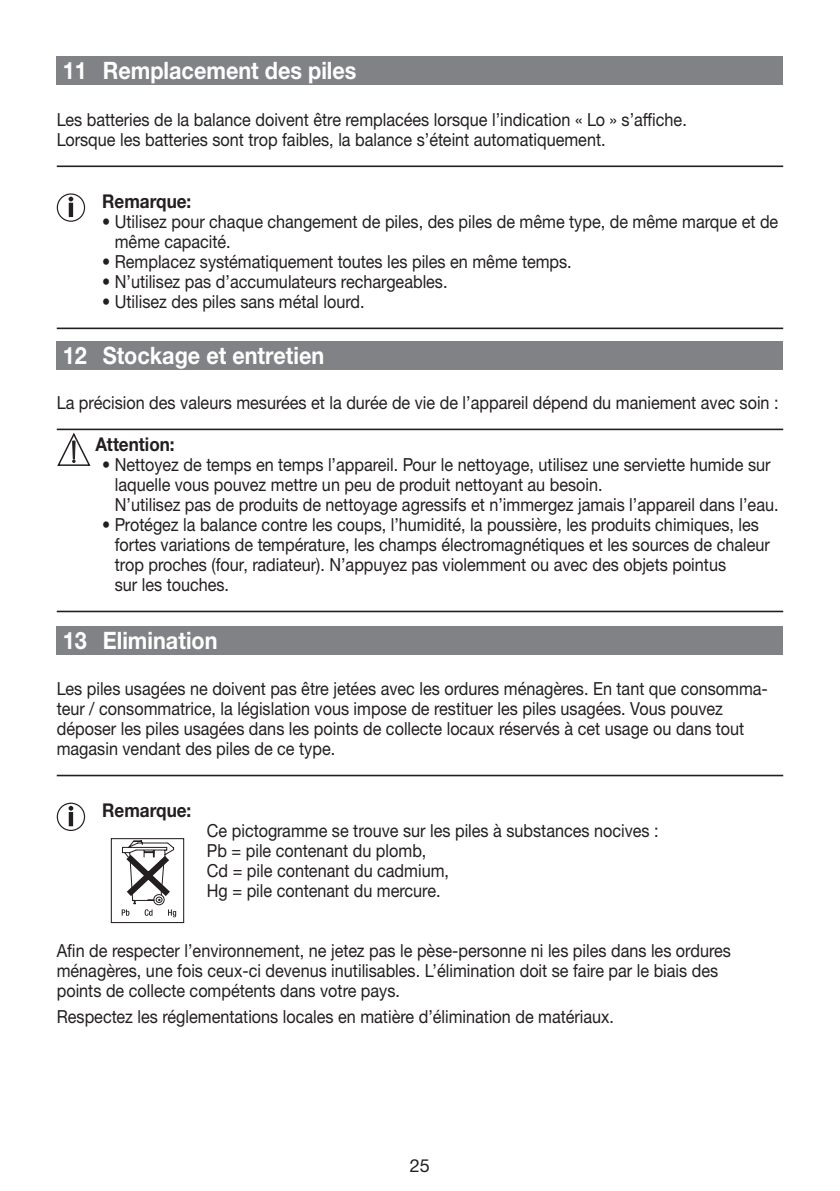
<style>
.page{position:relative;width:840px;height:1191px;background:#fff}
.page>*{position:absolute;margin:0;border:0;box-sizing:border-box;transform-origin:0 0}
.t1{font:700 24px "Helvetica Neue LTW1 G";color:#fff;scale:.9 1}
.t2{font:700 19px "Helvetica Neue LTW1 G";color:#231f20;scale:.9 1}
.t3{font:18px/20px "Helvetica Neue LTW1 G";color:#231f20;scale:.9 1}
.t4{font:18px "Helvetica Neue LTW1 G";color:#231f20}
</style>
<div class="page">
<div style="left:57px;top:57px;width:725px;height:28px;background:#808285"></div>
<hr style="left:57px;top:165px;width:725px;height:2px;background:#231f20">
<div style="left:57px;top:193px;width:28px;height:29px;border:1px solid #231f20;border-radius:50%"></div>
<div style="left:69px;top:203px;width:4px;height:14px;border:2px solid #231f20"></div>
<svg style="left:68px;top:197px;width:5px;height:19px"></svg>
<hr style="left:57px;top:327px;width:725px;height:2px;background:#231f20">
<div style="left:57px;top:341px;width:725px;height:28px;background:#808285"></div>
<hr style="left:57px;top:428px;width:725px;height:2px;background:#231f20">
<svg style="left:57px;top:432px;width:34px;height:34px"></svg>
<hr style="left:57px;top:610px;width:725px;height:2px;background:#231f20">
<div style="left:57px;top:626px;width:725px;height:28px;background:#808285"></div>
<hr style="left:57px;top:774px;width:725px;height:2px;background:#231f20">
<div style="left:57px;top:802px;width:28px;height:29px;border:1px solid #231f20;border-radius:50%"></div>
<div style="left:69px;top:812px;width:4px;height:14px;border:2px solid #231f20"></div>
<svg style="left:68px;top:806px;width:5px;height:19px"></svg>
<div style="left:111px;top:838px;width:73px;height:85px;border:1px solid #231f20"></div>
<svg style="left:120px;top:839px;width:56px;height:78px"></svg>
<h1 class="t1" style="left:63px;top:56px;width:328px">11 Remplacement des piles</h1>
<p class="t3" style="left:57px;top:110px;width:701px">Les batteries de la balance doivent être remplacées lorsque l’indication « Lo » s’affiche.<br>Lorsque les batteries sont trop faibles, la balance s’éteint automatiquement.</p>
<p class="t2" style="left:102px;top:190px;width:101px">Remarque:</p>
<p class="t3" style="left:115px;top:212px;width:738px;text-indent:-13px">• Utilisez pour chaque changement de piles, des piles de même type, de même marque et de même capacité.</p>
<p class="t3" style="left:102px;top:252px;width:523px">• Remplacez systématiquement toutes les piles en même temps.</p>
<p class="t3" style="left:102px;top:272px;width:385px">• N’utilisez pas d’accumulateurs rechargeables.</p>
<p class="t3" style="left:102px;top:292px;width:293px">• Utilisez des piles sans métal lourd.</p>
<h1 class="t1" style="left:63px;top:340px;width:292px">12 Stockage et entretien</h1>
<p class="t3" style="left:57px;top:393px;width:803px">La précision des valeurs mesurées et la durée de vie de l’appareil dépend du maniement avec soin :</p>
<p class="t2" style="left:95px;top:433px;width:89px">Attention:</p>
<p class="t3" style="left:115px;top:455px;width:738px;text-indent:-13px">• Nettoyez de temps en temps l’appareil. Pour le nettoyage, utilisez une serviette humide sur laquelle vous pouvez mettre un peu de produit nettoyant au besoin.<br>N’utilisez pas de produits de nettoyage agressifs et n’immergez jamais l’appareil dans l’eau.</p>
<p class="t3" style="left:115px;top:515px;width:729px;text-indent:-13px">• Protégez la balance contre les coups, l’humidité, la poussière, les produits chimiques, les fortes variations de température, les champs électromagnétiques et les sources de chaleur trop proches (four, radiateur). N’appuyez pas violemment ou avec des objets pointus<br>sur les touches.</p>
<h1 class="t1" style="left:63px;top:625px;width:173px">13 Elimination</h1>
<p class="t3" style="left:57px;top:679px;width:791px">Les piles usagées ne doivent pas être jetées avec les ordures ménagères. En tant que consomma&shy;teur / consommatrice, la législation vous impose de restituer les piles usagées. Vous pouvez déposer les piles usagées dans les points de collecte locaux réservés à cet usage ou dans tout magasin vendant des piles de ce type.</p>
<p class="t2" style="left:102px;top:799px;width:101px">Remarque:</p>
<p class="t3" style="left:207px;top:821px;width:503px">Ce pictogramme se trouve sur les piles à substances nocives :<br>Pb = pile contenant du plomb,<br>Cd = pile contenant du cadmium,<br>Hg = pile contenant du mercure.</p>
<p class="t3" style="left:57px;top:941px;width:750px">Afin de respecter l’environnement, ne jetez pas le pèse-personne ni les piles dans les ordures ménagères, une fois ceux-ci devenus inutilisables. L’élimination doit se faire par le biais des points de collecte compétents dans votre pays.</p>
<p class="t3" style="left:57px;top:1006px;width:620px">Respectez les réglementations locales en matière d’élimination de matériaux.</p>
<p class="t4" style="left:410px;top:1154px;width:22px">25</p>
</div>
